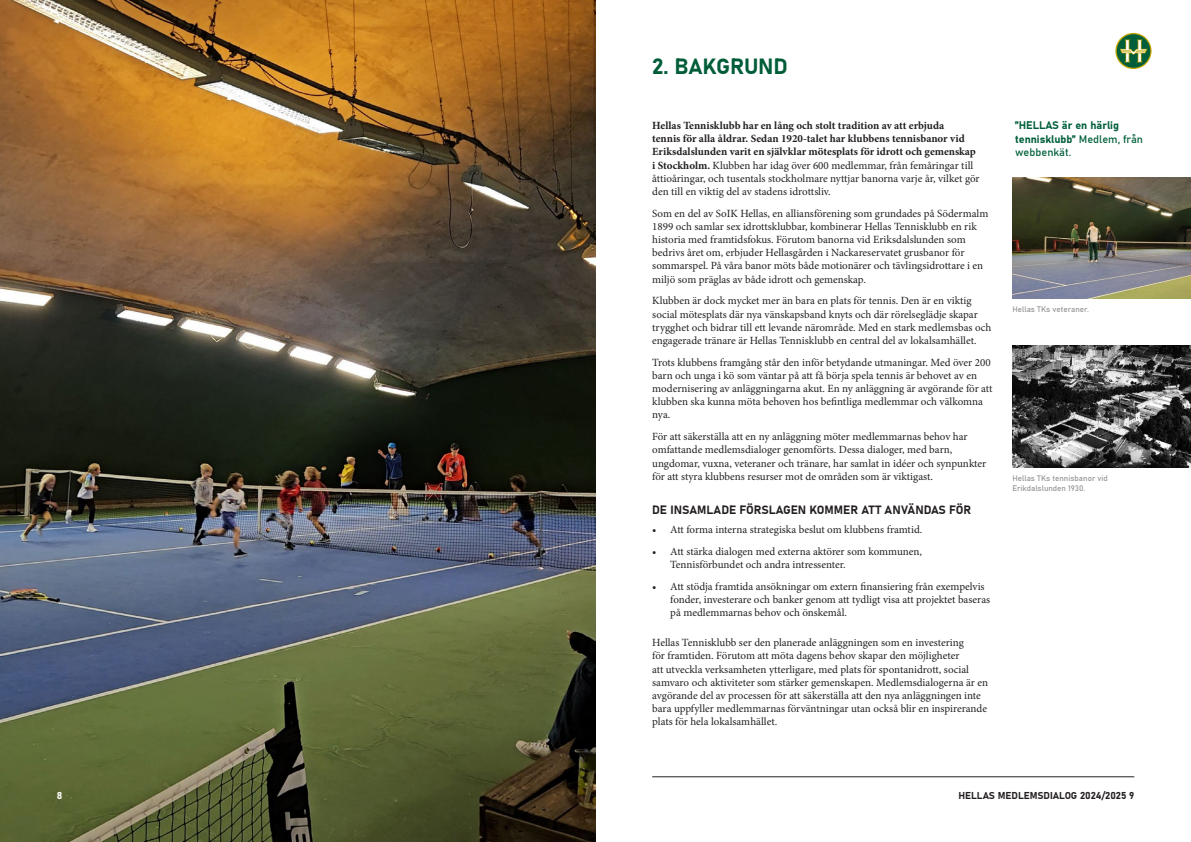
<style>
.page{position:relative;width:1191px;height:842px;background:#fff}
.page>*{position:absolute;margin:0;border:0;box-sizing:border-box;transform-origin:0 0}
.H2_TOC{font:22px "Bahnschrift";letter-spacing:-.01em;color:#015d38}
.t1{font:12px "Bahnschrift";color:#231f20}
.t2{font:11px/13.2px "Minion Pro";color:#231f20}
.t3{font:700 11px/13.2px "Minion Pro";color:#231f20}
.t4{font:11px/13.2px "Bahnschrift";color:#005f3a}
.t5{font:10px "Bahnschrift";color:#231f20}
.t6{font:10px "Bahnschrift";color:#fff}
.t7{font:8px/9.6px "Bahnschrift";color:#939598}
.s1{font-weight:400}
</style>
<div class="page">
<img style="left:0;top:0;width:595px;height:842px">
<hr style="left:652px;top:777px;width:482px;height:1px;background:#231f20">
<img style="left:1012px;top:178px;width:179px;height:120px">
<img style="left:1012px;top:345px;width:179px;height:123px">
<svg style="left:1115px;top:33px;width:36px;height:36px"></svg>
<svg style="left:1116px;top:34px;width:34px;height:34px"></svg>
<svg style="left:1119px;top:40px;width:28px;height:22px"></svg>
<p class="H2_TOC" style="left:652px;top:50px;width:137px">2. BAKGRUND</p>
<p class="t3" style="left:652px;top:119px;width:329px">Hellas Tennisklubb har en lång och stolt tradition av att erbjuda<br>tennis för alla åldrar. Sedan 1920-talet har klubbens tennisbanor vid Eriksdalslunden varit en självklar mötesplats för idrott och gemenskap i Stockholm. <span class="s1">Klubben har idag över 600 medlemmar, från femåringar till åttioåringar, och tusentals stockholmare nyttjar banorna varje år, vilket gör den till en viktig del av stadens idrottsliv.</span></p>
<p class="t2" style="left:652px;top:207px;width:338px">Som en del av SoIK Hellas, en alliansförening som grundades på Södermalm 1899 och samlar sex idrottsklubbar, kombinerar Hellas Tennisklubb en rik historia med framtidsfokus. Förutom banorna vid Eriksdalslunden som bedrivs året om, erbjuder Hellasgården i Nackareservatet grusbanor för sommarspel. På våra banor möts både motionärer och tävlingsidrottare i en miljö som präglas av både idrott och gemenskap.</p>
<p class="t2" style="left:652px;top:294px;width:340px">Klubben är dock mycket mer än bara en plats för tennis. Den är en viktig social mötesplats där nya vänskapsband knyts och där rörelseglädje skapar trygghet och bidrar till ett levande närområde. Med en stark medlemsbas och engagerade tränare är Hellas Tennisklubb en central del av lokalsamhället.</p>
<p class="t2" style="left:652px;top:356px;width:342px">Trots klubbens framgång står den inför betydande utmaningar. Med över 200 barn och unga i kö som väntar på att få börja spela tennis är behovet av en modernisering av anläggningarna akut. En ny anläggning är avgörande för att klubben ska kunna möta behoven hos befintliga medlemmar och välkomna nya.</p>
<p class="t2" style="left:652px;top:430px;width:336px">För att säkerställa att en ny anläggning möter medlemmarnas behov har omfattande medlemsdialoger genomförts. Dessa dialoger, med barn, ungdomar, vuxna, veteraner och tränare, har samlat in idéer och synpunkter för att styra klubbens resurser mot de områden som är viktigast.</p>
<h3 class="t1" style="left:652px;top:501px;width:321px">DE INSAMLADE FÖRSLAGEN KOMMER ATT ANVÄNDAS FÖR</h3>
<p class="t2" style="left:652px;top:523px;width:271px">• Att forma interna strategiska beslut om klubbens framtid.</p>
<p class="t2" style="left:670px;top:544px;width:253px;text-indent:-18px">• Att stärka dialogen med externa aktörer som kommunen,<br>Tennisförbundet och andra intressenter.</p>
<p class="t2" style="left:670px;top:579px;width:321px;text-indent:-18px">• Att stödja framtida ansökningar om extern finansiering från exempelvis fonder, investerare och banker genom att tydligt visa att projektet baseras på medlemmarnas behov och önskemål.</p>
<p class="t2" style="left:652px;top:636px;width:337px">Hellas Tennisklubb ser den planerade anläggningen som en investering<br>för framtiden. Förutom att möta dagens behov skapar den möjligheter<br>att utveckla verksamheten ytterligare, med plats för spontanidrott, social samvaro och aktiviteter som stärker gemenskapen. Medlemsdialogerna är en avgörande del av processen för att säkerställa att den nya anläggningen inte bara uppfyller medlemmarnas förväntningar utan också blir en inspirerande plats för hela lokalsamhället.</p>
<p class="t4" style="left:1015px;top:118px;width:129px">”HELLAS är en härlig tennisklubb” Medlem, från webbenkät.</p>
<p class="t7" style="left:1012px;top:304px;width:78px">Hellas TKs veteraner.</p>
<p class="t7" style="left:1012px;top:473px;width:97px">Hellas TKs tennisbanor vid<br>Erikdalslunden 1930.</p>
<p class="t6" style="left:57px;top:788px;width:7px">8</p>
<p class="t5" style="left:958px;top:788px;width:177px">HELLAS MEDLEMSDIALOG 2024/2025 9</p>
</div>
